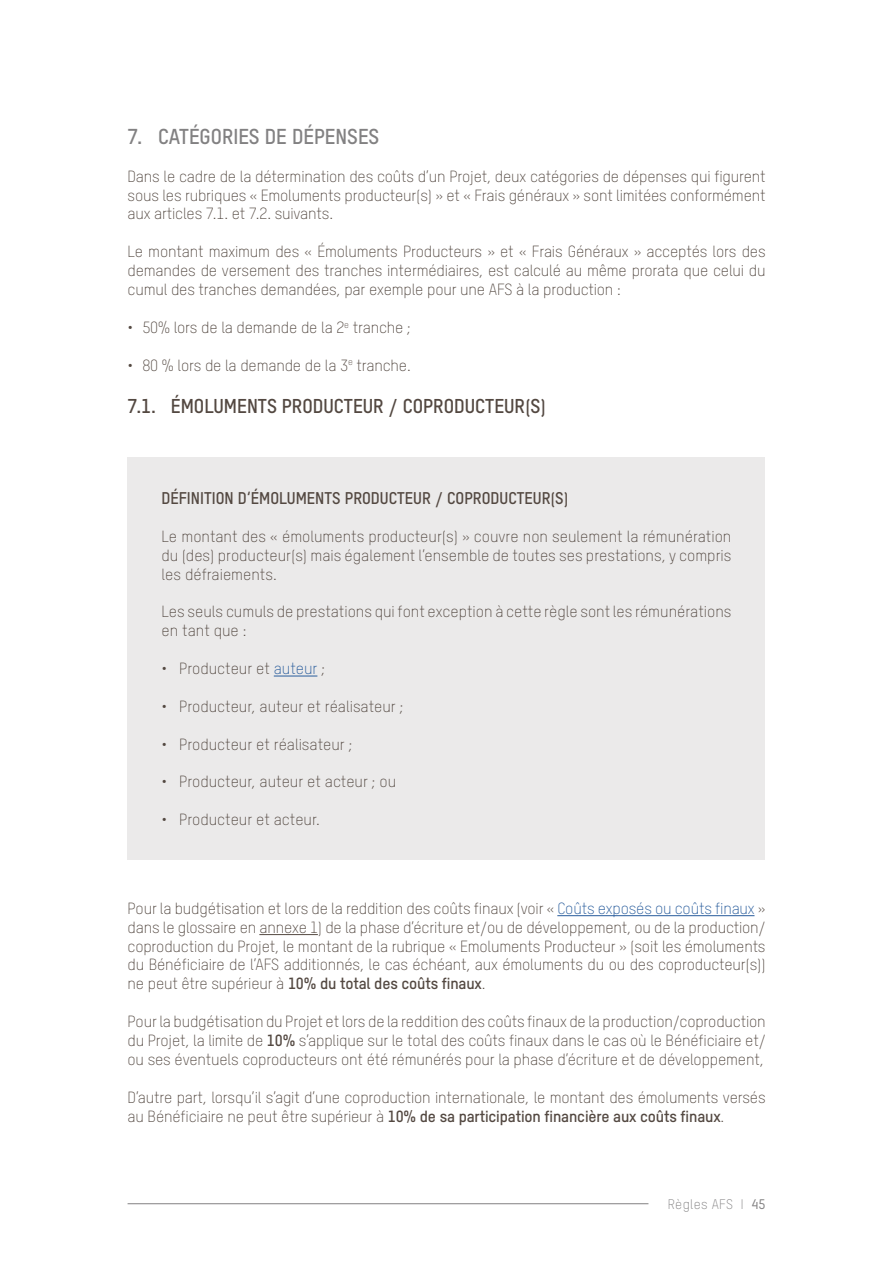
<style>
.page{position:relative;width:893px;height:1263px;background:#fff}
.page>*{position:absolute;margin:0;border:0;box-sizing:border-box;transform-origin:0 0}
.t1{font:21px "T Star Pro Bold";color:#828182}
.t2{font:19.5px "T Star Pro Bold";color:#534841}
.t3{font:16.5px "T Star Pro Bold";color:#534841}
.t4{font:15.75px/18.9px "T Star Pro Light";letter-spacing:-.01em;color:#534841;text-align:justify}
.t5{font:15.75px "T Star Pro Bold";letter-spacing:-.01em;color:#534841}
.t6{font:13.5px "T Star Pro Light";letter-spacing:.025em;color:#828182}
.s1{color:#275b9b}
.s2{font-family:"T Star Pro Light"}
.s3{font-family:"T Star Pro Bold"}
.s4{font-family:"T Star Pro Medium"}
</style>
<div class="page">
<hr style="left:128px;top:1203px;width:520px;height:1px;background:#828182">
<hr style="left:557px;top:915px;width:197px;height:1px;background:#275b9b">
<hr style="left:259px;top:934px;width:59px;height:1px;background:#534841">
<div style="left:128px;top:457px;width:637px;height:402px;background:#ebeaea"></div>
<hr style="left:274px;top:676px;width:43px;height:1px;background:#275b9b">
<h1 class="t1" style="left:128px;top:121px;width:253px">7. CATÉGORIES DE DÉPENSES</h1>
<p class="t4" style="left:128px;top:166px;width:640px">Dans le cadre de la détermination des coûts d’un Projet, deux catégories de dépenses qui figurent sous les rubriques « Emoluments producteur(s) » et « Frais généraux » sont limitées conformément aux articles 7.1. et 7.2. suivants.</p>
<p class="t4" style="left:128px;top:241px;width:640px">Le montant maximum des « Émoluments Producteurs » et « Frais Généraux » acceptés lors des demandes de versement des tranches intermédiaires, est calculé au même prorata que celui du cumul des tranches demandées, par exemple pour une AFS à la production :</p>
<p class="t4" style="left:128px;top:317px;width:285px">• 50% lors de la demande de la 2<sup>e</sup> tranche ;</p>
<p class="t4" style="left:128px;top:355px;width:285px">• 80 % lors de la demande de la 3<sup>e</sup> tranche.</p>
<p class="t2" style="left:128px;top:392px;width:420px">7.1. ÉMOLUMENTS PRODUCTEUR / COPRODUCTEUR(S)</p>
<p class="t3" style="left:162px;top:486px;width:408px">DÉFINITION D‘ÉMOLUMENTS PRODUCTEUR / COPRODUCTEUR(S)</p>
<p class="t4" style="left:162px;top:526px;width:571px">Le montant des « émoluments producteur(s) » couvre non seulement la rémunération du (des) producteur(s) mais également l’ensemble de toutes ses prestations, y compris les défraiements.</p>
<p class="t4" style="left:162px;top:601px;width:571px">Les seuls cumuls de prestations qui font exception à cette règle sont les rémunérations en tant que :</p>
<p class="t4" style="left:162px;top:658px;width:165px">• Producteur et <span class="s1">auteur</span> ;</p>
<p class="t4" style="left:162px;top:696px;width:243px">• Producteur, auteur et réalisateur ;</p>
<p class="t4" style="left:162px;top:734px;width:192px">• Producteur et réalisateur ;</p>
<p class="t4" style="left:162px;top:771px;width:236px">• Producteur, auteur et acteur ; ou</p>
<p class="t4" style="left:162px;top:809px;width:160px">• Producteur et acteur.</p>
<p class="t4" style="left:128px;top:898px;width:640px">Pour la budgétisation et lors de la reddition des coûts finaux (voir « <span class="s1">Coûts exposés ou coûts finaux</span> » dans le glossaire en annexe 1) de la phase d’écriture et/ou de développement, ou de la production/ coproduction du Projet, le montant de la rubrique « Emoluments Producteur » (soit les émoluments du Bénéficiaire de l’AFS additionnés, le cas échéant, aux émoluments du ou des coproducteur(s))</p>
<p class="t5" style="left:128px;top:972px;width:359px"><span class="s2">ne peut être supérieur à</span> 10% du total des coûts finaux<span class="s2">.</span></p>
<p class="t4" style="left:128px;top:1011px;width:640px">Pour la budgétisation du Projet et lors de la reddition des coûts finaux de la production/coproduction du Projet, la limite de <span class="s3">10%</span> s’applique sur le total des coûts finaux dans le cas où le Bénéficiaire et/ ou ses éventuels coproducteurs ont été rémunérés pour la phase d’écriture et de développement,</p>
<p class="t4" style="left:128px;top:1087px;width:640px">D’autre part, lorsqu’il s’agit d’une coproduction internationale, le montant des émoluments versés</p>
<p class="t5" style="left:128px;top:1104px;width:598px"><span class="s2">au Bénéficiaire ne peut être supérieur à</span> 10% de sa participation financière aux coûts finaux<span class="s2">.</span></p>
<p class="t6" style="left:668px;top:1195px;width:99px">Règles AFS I <span class="s4">45</span></p>
</div>
